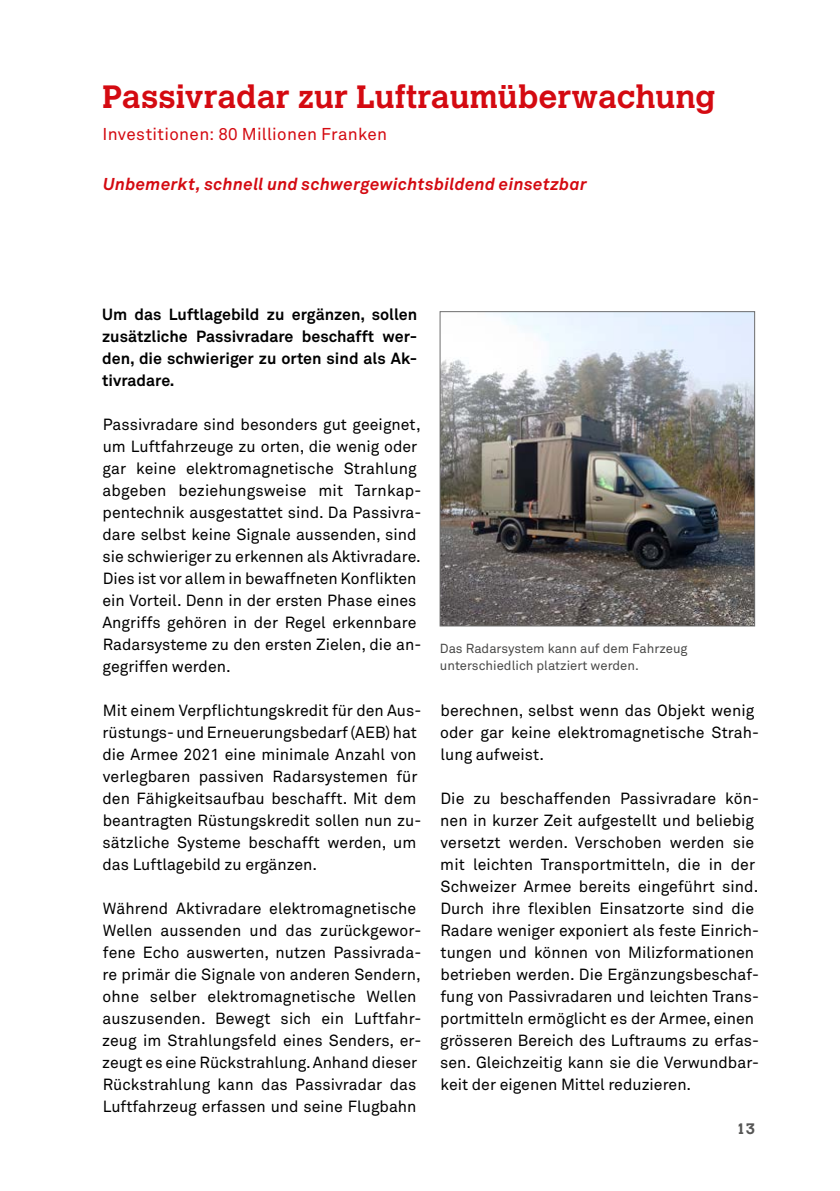
<style>
.page{position:relative;width:840px;height:1191px;background:#fff}
.page>*{position:absolute;margin:0;border:0;box-sizing:border-box;transform-origin:0 0}
.Titel{font:700 32px "Calvert";letter-spacing:.005em;color:#d40a11}
.Untertitel{font:italic 700 17px "Akkurat Pro";letter-spacing:.02em;color:#d40a11}
.Untertitel-2{font:17px "Akkurat Pro";letter-spacing:.02em;color:#d40a11}
.Grundschrift{font:16px/22px "Akkurat Pro";color:#000}
.Lead{font:700 16px/22px "Akkurat Pro";color:#000;text-align:justify}
.t1{font:700 15px "Calvert";color:#565655}
.Bildlegend{font:13px/17px "Akkurat Pro";color:#484847}
</style>
<div class="page">
<img style="left:441px;top:313px;width:311px;height:311px">
<div style="left:439px;top:311px;width:315px;height:315px;border:1px solid #6e6e6e"></div>
<p class="Titel" style="left:102px;top:77px;width:614px">Passivradar zur Luftraumüberwachung</p>
<p class="Untertitel-2" style="left:103px;top:124px;width:286px">Investitionen: 80 Millionen Franken</p>
<p class="Untertitel" style="left:103px;top:173px;width:485px">Unbemerkt, schnell und schwergewichtsbildend einsetzbar</p>
<p class="Lead" style="left:102px;top:303px;width:316px">Um das Luftlagebild zu ergänzen, sollen zusätzliche Passivradare beschafft wer&shy;den, die schwieriger zu orten sind als Ak&shy;tivradare.</p>
<p class="Grundschrift" style="left:102px;top:414px;width:320px">Passivradare sind besonders gut geeignet, um Luftfahrzeuge zu orten, die wenig oder gar keine elektromagnetische Strahlung abgeben beziehungsweise mit Tarnkap&shy;pentechnik ausgestattet sind. Da Passivra&shy;dare selbst keine Signale aussenden, sind sie schwieriger zu erkennen als Aktivradare.<br>Dies ist vor allem in bewaffneten Konflikten ein Vorteil. Denn in der ersten Phase eines Angriffs gehören in der Regel erkennbare Radarsysteme zu den ersten Zielen, die an&shy;gegriffen werden.</p>
<p class="Grundschrift" style="left:102px;top:700px;width:320px">Mit einem Verpflichtungskredit für den Aus&shy;rüstungs- und Erneuerungsbedarf (AEB) hat die Armee 2021 eine minimale Anzahl von verlegbaren passiven Radarsystemen für den Fähigkeitsaufbau beschafft. Mit dem beantragten Rüstungskredit sollen nun zu&shy;sätzliche Systeme beschafft werden, um das Luftlagebild zu ergänzen.</p>
<p class="Grundschrift" style="left:102px;top:898px;width:320px">Während Aktivradare elektromagnetische Wellen aussenden und das zurückgewor&shy;fene Echo auswerten, nutzen Passivrada&shy;re primär die Signale von anderen Sendern, ohne selber elektromagnetische Wellen auszusenden. Bewegt sich ein Luftfahr&shy;zeug im Strahlungsfeld eines Senders, er&shy;zeugt es eine Rückstrahlung. Anhand dieser Rückstrahlung kann das Passivradar das Luftfahrzeug erfassen und seine Flugbahn</p>
<p class="Bildlegend" style="left:439px;top:640px;width:249px">Das Radarsystem kann auf dem Fahrzeug unterschiedlich platziert werden.</p>
<p class="Grundschrift" style="left:440px;top:700px;width:320px">berechnen, selbst wenn das Objekt wenig oder gar keine elektromagnetische Strah&shy;lung aufweist.</p>
<p class="Grundschrift" style="left:440px;top:788px;width:320px">Die zu beschaffenden Passivradare kön&shy;nen in kurzer Zeit aufgestellt und beliebig versetzt werden. Verschoben werden sie mit leichten Transportmitteln, die in der Schweizer Armee bereits eingeführt sind.<br>Durch ihre flexiblen Einsatzorte sind die Radare weniger exponiert als feste Einrich&shy;tungen und können von Milizformationen betrieben werden. Die Ergänzungsbeschaf&shy;fung von Passivradaren und leichten Trans&shy;portmitteln ermöglicht es der Armee, einen grösseren Bereich des Luftraums zu erfas&shy;sen. Gleichzeitig kann sie die Verwundbar&shy;keit der eigenen Mittel reduzieren.</p>
<p class="t1" style="left:735px;top:1119px;width:20px">13</p>
</div>
